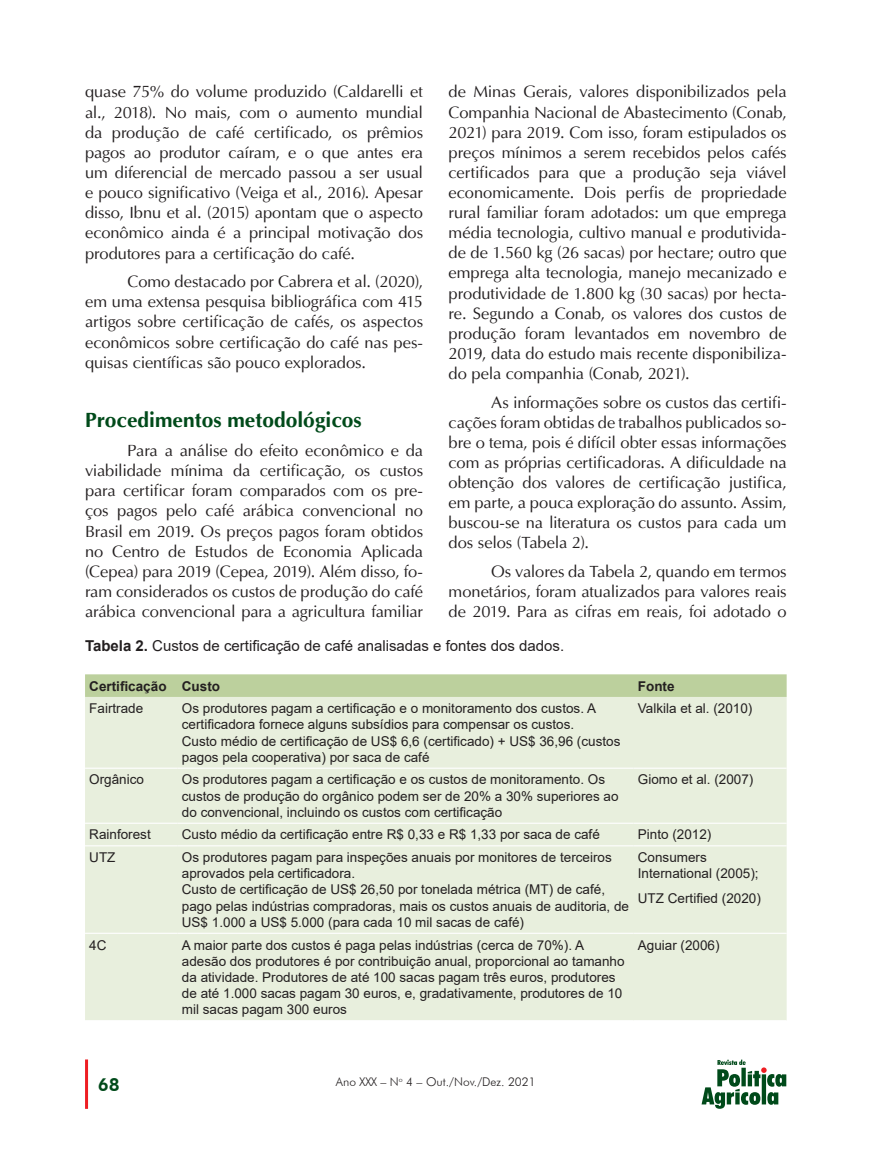
<style>
.page{position:relative;width:893px;height:1149px;background:#fff}
.page>*{position:absolute;margin:0;border:0;box-sizing:border-box;transform-origin:0 0}
.TITULO_1{font:700 21px "Ottawa";color:#004a1a}
.t1{font:800 18px "Futura BT";color:#004a1a}
.MIOLO{font:16.5px/20.1px "Ottawa Plain";letter-spacing:-.01em;color:#231f20;text-align:justify}
.tabela-titulo{font:15px "Arial";color:#231f20}
.tabela-corpo{font:13.5px/16.2px "Arial";color:#231f20}
.tabela-cabecalho{font:700 13.5px "Arial";color:#231f20}
.t2{font:300 12px "Futura BT";color:#231f20}
.s1{font-weight:700}
</style>
<div class="page">
<hr style="left:85px;top:1059px;width:3px;height:49px;background:#ee1d23">
<svg style="left:702px;top:1059px;width:84px;height:49px"></svg>
<div style="left:85px;top:674px;width:702px;height:22px;background:#bcd09d"></div>
<div style="left:85px;top:696px;width:702px;height:323px;background:#e8efdd"></div>
<hr style="left:85px;top:767px;width:93px;height:1px;background:#fff">
<hr style="left:178px;top:767px;width:456px;height:1px;background:#fff">
<hr style="left:634px;top:767px;width:153px;height:1px;background:#fff">
<hr style="left:85px;top:822px;width:93px;height:1px;background:#fff">
<hr style="left:178px;top:822px;width:456px;height:1px;background:#fff">
<hr style="left:634px;top:822px;width:153px;height:1px;background:#fff">
<hr style="left:85px;top:845px;width:93px;height:1px;background:#fff">
<hr style="left:178px;top:845px;width:456px;height:1px;background:#fff">
<hr style="left:634px;top:845px;width:153px;height:1px;background:#fff">
<hr style="left:85px;top:932px;width:93px;height:1px;background:#fff">
<hr style="left:178px;top:932px;width:456px;height:1px;background:#fff">
<hr style="left:634px;top:932px;width:153px;height:1px;background:#fff">
<p class="MIOLO" style="left:449px;top:82px;width:340px">de Minas Gerais, valores disponibilizados pela Companhia Nacional de Abastecimento (Conab, 2021) para 2019. Com isso, foram estipulados os preços mínimos a serem recebidos pelos cafés certificados para que a produção seja viável economicamente. Dois perfis de propriedade rural familiar foram adotados: um que emprega média tecnologia, cultivo manual e produtivida&shy;de de 1.560 kg (26 sacas) por hectare; outro que emprega alta tecnologia, manejo mecanizado e produtividade de 1.800 kg (30 sacas) por hecta&shy;re. Segundo a Conab, os valores dos custos de produção foram levantados em novembro de 2019, data do estudo mais recente disponibiliza&shy;do pela companhia (Conab, 2021).</p>
<p class="MIOLO" style="left:449px;top:392px;width:340px;text-indent:43px">As informações sobre os custos das certifi&shy;cações foram obtidas de trabalhos publicados so&shy;bre o tema, pois é difícil obter essas informações com as próprias certificadoras. A dificuldade na obtenção dos valores de certificação justifica, em parte, a pouca exploração do assunto. Assim, buscou-se na literatura os custos para cada um dos selos (Tabela 2).</p>
<p class="MIOLO" style="left:449px;top:561px;width:340px;text-indent:43px">Os valores da Tabela 2, quando em termos monetários, foram atualizados para valores reais de 2019. Para as cifras em reais, foi adotado o</p>
<p class="tabela-titulo" style="left:85px;top:635px;width:481px"><span class="s1">Tabela 2.</span> Custos de certificação de café analisadas e fontes dos dados.</p>
<p class="tabela-cabecalho" style="left:89px;top:676px;width:79px">Certificação</p>
<p class="tabela-cabecalho" style="left:182px;top:676px;width:40px">Custo</p>
<p class="tabela-cabecalho" style="left:638px;top:676px;width:38px">Fonte</p>
<p class="tabela-corpo" style="left:89px;top:700px;width:56px">Fairtrade</p>
<p class="tabela-corpo" style="left:182px;top:700px;width:440px">Os produtores pagam a certificação e o monitoramento dos custos. A certificadora fornece alguns subsídios para compensar os custos.<br>Custo médio de certificação de US$ 6,6 (certificado) + US$ 36,96 (custos pagos pela cooperativa) por saca de café</p>
<p class="tabela-corpo" style="left:638px;top:700px;width:116px">Valkila et al. (2010)</p>
<p class="tabela-corpo" style="left:89px;top:771px;width:56px">Orgânico</p>
<p class="tabela-corpo" style="left:182px;top:771px;width:438px">Os produtores pagam a certificação e os custos de monitoramento. Os custos de produção do orgânico podem ser de 20% a 30% superiores ao do convencional, incluindo os custos com certificação</p>
<p class="tabela-corpo" style="left:638px;top:771px;width:117px">Giomo et al. (2007)</p>
<p class="tabela-corpo" style="left:89px;top:826px;width:63px">Rainforest</p>
<p class="tabela-corpo" style="left:182px;top:826px;width:419px">Custo médio da certificação entre R$ 0,33 e R$ 1,33 por saca de café</p>
<p class="tabela-corpo" style="left:638px;top:826px;width:75px">Pinto (2012)</p>
<p class="tabela-corpo" style="left:89px;top:848px;width:28px">UTZ</p>
<p class="tabela-corpo" style="left:182px;top:848px;width:449px">Os produtores pagam para inspeções anuais por monitores de terceiros aprovados pela certificadora.<br>Custo de certificação de US$ 26,50 por tonelada métrica (MT) de café, pago pelas indústrias compradoras, mais os custos anuais de auditoria, de US$ 1.000 a US$ 5.000 (para cada 10 mil sacas de café)</p>
<p class="tabela-corpo" style="left:638px;top:848px;width:122px">Consumers<br>International (2005);</p>
<p class="MIOLO" style="left:85px;top:82px;width:340px">quase 75% do volume produzido (Caldarelli et al., 2018). No mais, com o aumento mundial da produção de café certificado, os prêmios pagos ao produtor caíram, e o que antes era um diferencial de mercado passou a ser usual e pouco significativo (Veiga et al., 2016). Apesar disso, Ibnu et al. (2015) apontam que o aspecto econômico ainda é a principal motivação dos produtores para a certificação do café.</p>
<p class="MIOLO" style="left:85px;top:271px;width:340px;text-indent:43px">Como destacado por Cabrera et al. (2020), em uma extensa pesquisa bibliográfica com 415 artigos sobre certificação de cafés, os aspectos econômicos sobre certificação do café nas pes&shy;quisas científicas são pouco explorados.</p>
<p class="TITULO_1" style="left:85px;top:407px;width:278px">Procedimentos metodológicos</p>
<p class="MIOLO" style="left:85px;top:440px;width:340px;text-indent:43px">Para a análise do efeito econômico e da viabilidade mínima da certificação, os custos para certificar foram comparados com os pre&shy;ços pagos pelo café arábica convencional no Brasil em 2019. Os preços pagos foram obtidos no Centro de Estudos de Economia Aplicada (Cepea) para 2019 (Cepea, 2019). Além disso, fo&shy;ram considerados os custos de produção do café arábica convencional para a agricultura familiar</p>
<p class="tabela-corpo" style="left:638px;top:889px;width:125px">UTZ Certified (2020)</p>
<p class="tabela-corpo" style="left:89px;top:936px;width:19px">4C</p>
<p class="tabela-corpo" style="left:182px;top:936px;width:444px">A maior parte dos custos é paga pelas indústrias (cerca de 70%). A adesão dos produtores é por contribuição anual, proporcional ao tamanho da atividade. Produtores de até 100 sacas pagam três euros, produtores de até 1.000 sacas pagam 30 euros, e, gradativamente, produtores de 10 mil sacas pagam 300 euros</p>
<p class="tabela-corpo" style="left:638px;top:936px;width:83px">Aguiar (2006)</p>
<p class="t1" style="left:98px;top:1073px;width:24px">68</p>
<p class="t2" style="left:336px;top:1074px;width:201px">Ano XXX – N<sup>o</sup> 4 – Out./Nov./Dez. 2021</p>
</div>
